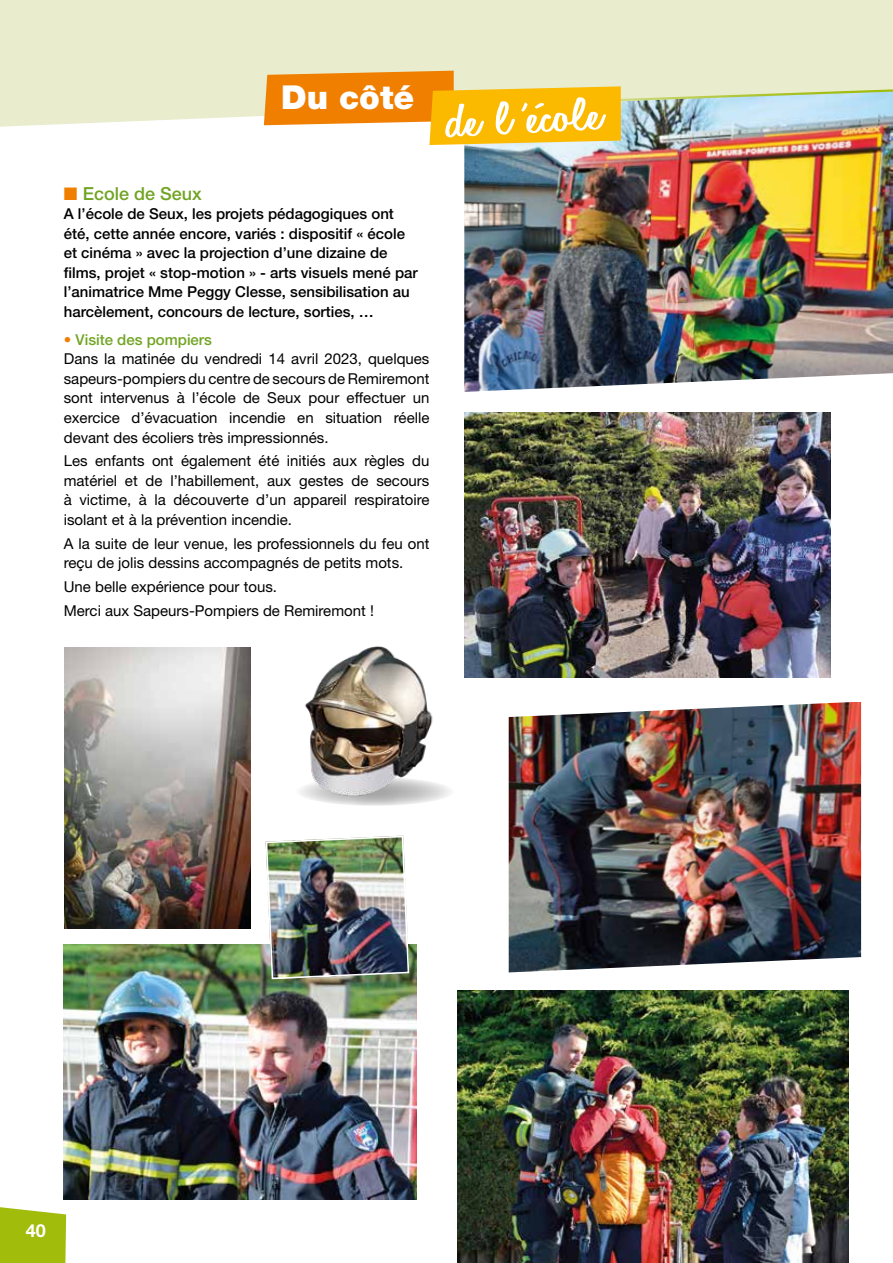
<style>
.page{position:relative;width:893px;height:1263px;background:#fff}
.page>*{position:absolute;margin:0;border:0;box-sizing:border-box;transform-origin:0 0}
.t1{font:600 48px "Honey Script";color:#fff;scale:1.72 1}
.t2{font:900 33px "Helvetica Neue LT Std";color:#fff}
.t3{font:500 18px "Helvetica Neue LT Std";color:#71a423}
.t4{font:700 18px "Helvetica Neue LT Std";color:#fff}
.t5{font:15px/19.5px "Helvetica Neue LT Std";color:#000}
.t6{font:500 15px/19.5px "Helvetica Neue LT Std";color:#000}
.s1{color:#f07f00}
.s2{font-weight:500;color:#f07f00}
.s3{font-weight:500;color:#71a423}
</style>
<div class="page">
<img style="left:464px;top:145px;width:429px;height:247px">
<img style="left:464px;top:412px;width:366px;height:265px">
<img style="left:64px;top:944px;width:352px;height:255px">
<img style="left:64px;top:647px;width:187px;height:281px">
<img style="left:509px;top:702px;width:352px;height:270px">
<img style="left:457px;top:991px;width:391px;height:272px">
<img style="left:266px;top:839px;width:143px;height:140px">
<div style="left:266px;top:836px;width:143px;height:143px;border:2px solid #fff;border-radius:6px"></div>
<div style="left:296px;top:777px;width:158px;height:29px;background:#f4f4f4;border-radius:50%"></div>
<img style="left:305px;top:646px;width:138px;height:159px">
<svg style="left:0;top:1207px;width:66px;height:56px;background:#a8c01d"></svg>
<div style="left:0;top:0;width:893px;height:127px;background:#e9edcd"></div>
<img style="left:264px;top:71px;width:629px;height:74px">
<h2 class="t2" style="left:281px;top:78px;width:135px">Du côté</h2>
<h1 class="t1" style="left:445px;top:93px;width:92px;rotate:-3deg">de l 'école</h1>
<p class="t3" style="left:64px;top:183px;width:140px"><span class="s1">■</span> Ecole de Seux</p>
<p class="t6" style="left:64px;top:204px;width:356px">A l’école de Seux, les projets pédagogiques ont été, cette année encore, variés : dispositif « école et cinéma » avec la projection d’une dizaine de films, projet « stop-motion » - arts visuels mené par l’animatrice Mme Peggy Clesse, sensibilisation au harcèlement, concours de lecture, sorties, …</p>
<p class="t5" style="left:64px;top:330px;width:367px"><span class="s2">•</span> <span class="s3">Visite des pompiers<br></span>Dans la matinée du vendredi 14 avril 2023, quelques sapeurs-pompiers du centre de secours de Remiremont sont intervenus à l’école de Seux pour effectuer un exercice d’évacuation incendie en situation réelle devant des écoliers très impressionnés.</p>
<p class="t5" style="left:64px;top:451px;width:367px;text-align:justify">Les enfants ont également été initiés aux règles du matériel et de l’habillement, aux gestes de secours à victime, à la découverte d’un appareil respiratoire isolant et à la prévention incendie.</p>
<p class="t5" style="left:64px;top:533px;width:367px">A la suite de leur venue, les professionnels du feu ont reçu de jolis dessins accompagnés de petits mots.</p>
<p class="t5" style="left:64px;top:574px;width:312px;line-height:23.7px">Une belle expérience pour tous.<br>Merci aux Sapeurs-Pompiers de Remiremont !</p>
<p class="t4" style="left:26px;top:1220px;width:22px">40</p>
</div>
